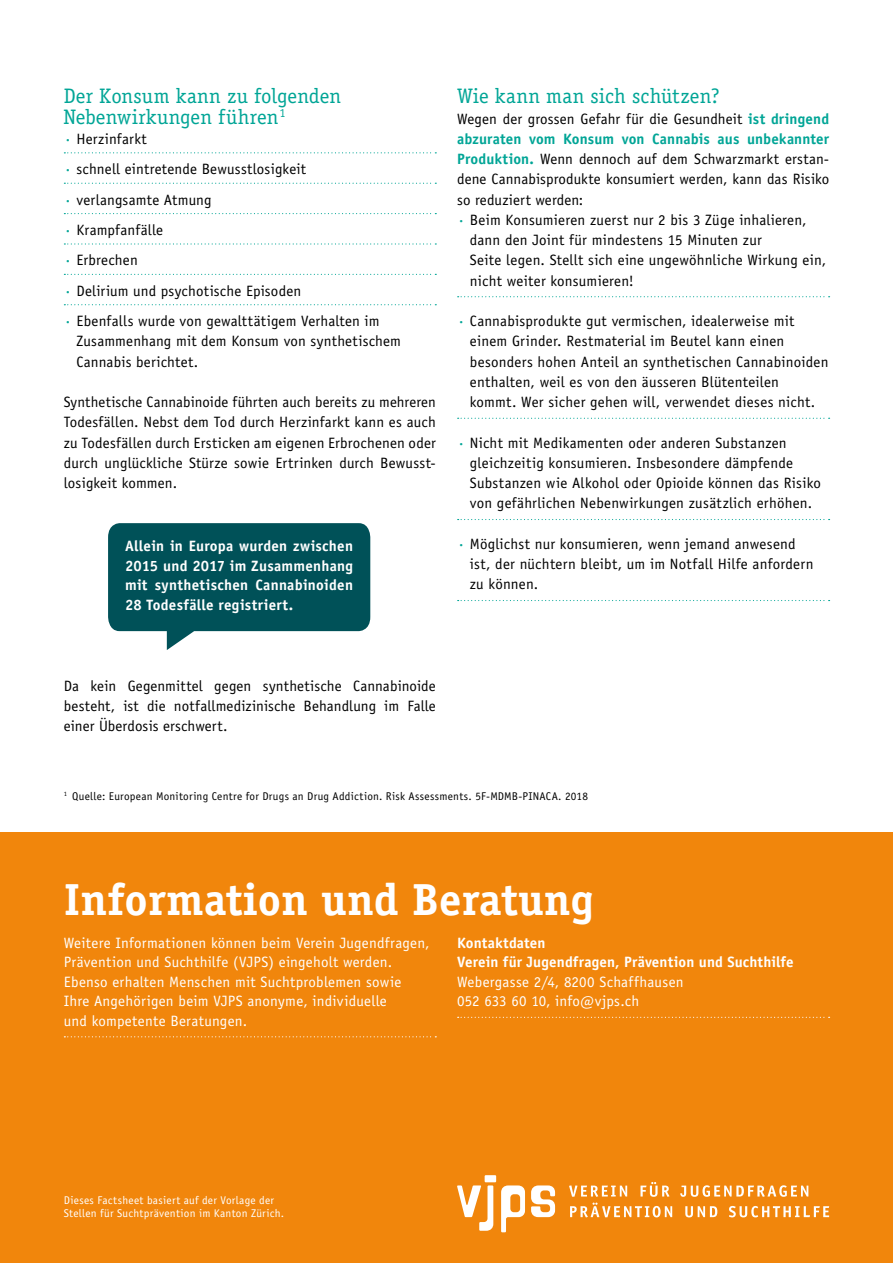
<style>
.page{position:relative;width:893px;height:1263px;background:#fff}
.page>*{position:absolute;margin:0;border:0;box-sizing:border-box;transform-origin:0 0}
.t1{font:700 45px "Officina Serif Std";color:#fff}
.t2{font:21px/20.2px "Officina Serif Std";letter-spacing:.005em;color:#00a596}
.t3{font:15px/20.2px "Officina Sans Std";letter-spacing:.015em;color:#000}
.t4{font:15px/19.5px "Officina Sans Std";letter-spacing:.015em;color:#fff}
.t5{font:700 15px/19.5px "Officina Sans Std";letter-spacing:.015em;color:#fff;text-align:justify}
.t6{font:700 15px "Officina Sans Std";letter-spacing:.005em;color:#00a596}
.t7{font:11.25px "Officina Sans Std";letter-spacing:.02em;color:#000}
.t8{font:11.25px/13.5px "Officina Sans Std";letter-spacing:.025em;color:#fff}
.s1{font-weight:700;color:#00a596}
</style>
<div class="page">
<div style="left:0;top:832px;width:893px;height:431px;background:#f1860c"></div>
<svg style="left:64px;top:152px;width:372px;height:1px"></svg>
<svg style="left:64px;top:183px;width:372px;height:1px"></svg>
<svg style="left:64px;top:213px;width:372px;height:1px"></svg>
<svg style="left:64px;top:243px;width:372px;height:2px"></svg>
<svg style="left:64px;top:274px;width:372px;height:1px"></svg>
<svg style="left:64px;top:304px;width:372px;height:1px"></svg>
<svg style="left:108px;top:523px;width:262px;height:127px;background:#256a70"></svg>
<svg style="left:64px;top:1036px;width:372px;height:1px"></svg>
<svg style="left:458px;top:1017px;width:372px;height:1px"></svg>
<svg style="left:680px;top:1185px;width:128px;height:12px"></svg>
<svg style="left:569px;top:1182px;width:103px;height:35px"></svg>
<svg style="left:685px;top:1206px;width:32px;height:11px"></svg>
<svg style="left:729px;top:1206px;width:100px;height:11px"></svg>
<div style="left:485px;top:1175px;width:11px;height:7px;background:#fff"></div>
<svg style="left:531px;top:1185px;width:24px;height:32px"></svg>
<svg style="left:501px;top:1185px;width:24px;height:47px"></svg>
<svg style="left:457px;top:1185px;width:36px;height:46px"></svg>
<svg style="left:458px;top:296px;width:372px;height:1px"></svg>
<svg style="left:458px;top:418px;width:372px;height:1px"></svg>
<svg style="left:458px;top:519px;width:372px;height:1px"></svg>
<svg style="left:458px;top:600px;width:372px;height:1px"></svg>
<h2 class="t2" style="left:64px;top:86px;width:279px">Der Konsum kann zu folgenden<br>Nebenwirkungen führen<sup>1</sup></h2>
<p class="t3" style="left:64px;top:124px;width:317px;line-height:30.3px"><span class="s1">∙</span> Herzinfarkt<br><span class="s1">∙</span> schnell eintretende Bewusstlosigkeit<br><span class="s1">∙</span> verlangsamte Atmung<br><span class="s1">∙</span> Krampfanfälle<br><span class="s1">∙</span> Erbrechen<br><span class="s1">∙</span> Delirium und psychotische Episoden<br><span class="s1">∙</span> Ebenfalls wurde von gewalttätigem Verhalten im</p>
<p class="t3" style="left:77px;top:331px;width:326px">Zusammenhang mit dem Konsum von synthetischem<br>Cannabis berichtet.</p>
<p class="t3" style="left:64px;top:392px;width:374px;text-align:justify">Synthetische Cannabinoide führten auch bereits zu mehreren Todesfällen. Nebst dem Tod durch Herzinfarkt kann es auch zu Todesfällen durch Ersticken am eigenen Erbrochenen oder durch unglückliche Stürze sowie Ertrinken durch Bewusst&shy;losigkeit kommen.</p>
<p class="t5" style="left:125px;top:536px;width:230px">Allein in Europa wurden zwischen 2015 und 2017 im Zusammenhang mit synthetischen Cannabinoiden 28 Todesfälle registriert.</p>
<h2 class="t2" style="left:457px;top:86px;width:264px">Wie kann man sich schützen?</h2>
<p class="t3" style="left:457px;top:108px;width:374px">Wegen der grossen Gefahr für die Gesundheit <span class="s1">ist dringend</span></p>
<p class="t6" style="left:457px;top:129px;width:374px">abzuraten vom Konsum von Cannabis aus unbekannter</p>
<p class="t3" style="left:457px;top:149px;width:374px"><span class="s1">Produktion.</span> Wenn dennoch auf dem Schwarzmarkt erstan-</p>
<p class="t3" style="left:457px;top:169px;width:374px">dene Cannabisprodukte konsumiert werden, kann das Risiko</p>
<p class="t3" style="left:457px;top:189px;width:128px">so reduziert werden:</p>
<p class="t3" style="left:457px;top:210px;width:351px"><span class="s1">∙</span> Beim Konsumieren zuerst nur 2 bis 3 Züge inhalieren,</p>
<p class="t3" style="left:470px;top:230px;width:293px">dann den Joint für mindestens 15 Minuten zur</p>
<p class="t3" style="left:470px;top:250px;width:358px">Seite legen. Stellt sich eine ungewöhnliche Wirkung ein,</p>
<p class="t3" style="left:470px;top:270px;width:166px">nicht weiter konsumieren!</p>
<p class="t3" style="left:470px;top:311px;width:360px;text-indent:-13px"><span class="s1">∙</span> Cannabisprodukte gut vermischen, idealerweise mit einem Grinder. Restmaterial im Beutel kann einen besonders hohen Anteil an synthetischen Cannabinoiden enthalten, weil es von den äusseren Blütenteilen kommt. Wer sicher gehen will, verwendet dieses nicht.</p>
<p class="t3" style="left:470px;top:432px;width:353px;text-indent:-13px"><span class="s1">∙</span> Nicht mit Medikamenten oder anderen Substanzen gleichzeitig konsumieren. Insbesondere dämpfende Substanzen wie Alkohol oder Opioide können das Risiko von gefährlichen Nebenwirkungen zusätzlich erhöhen.</p>
<p class="t3" style="left:470px;top:534px;width:345px;text-indent:-13px"><span class="s1">∙</span> Möglichst nur konsumieren, wenn jemand anwesend ist, der nüchtern bleibt, um im Notfall Hilfe anfordern zu können.</p>
<p class="t3" style="left:64px;top:675px;width:374px;text-align:justify">Da kein Gegenmittel gegen synthetische Cannabinoide besteht, ist die notfallmedizinische Behandlung im Falle einer Überdosis erschwert.</p>
<p class="t7" style="left:64px;top:790px;width:526px"><sup>1</sup> Quelle: European Monitoring Centre for Drugs an Drug Addiction. Risk Assessments. 5F-MDMB-PINACA. 2018</p>
<h1 class="t1" style="left:64px;top:872px;width:532px">Information und Beratung</h1>
<p class="t4" style="left:64px;top:933px;width:367px">Weitere Informationen können beim Verein Jugendfragen, Prävention und Suchthilfe (VJPS) eingeholt werden.<br>Ebenso erhalten Menschen mit Suchtproblemen sowie Ihre Angehörigen beim VJPS anonyme, individuelle<br>und kompetente Beratungen.</p>
<p class="t5" style="left:457px;top:932px;width:338px">Kontaktdaten<br>Verein für Jugendfragen, Prävention und Suchthilfe</p>
<p class="t4" style="left:457px;top:972px;width:228px">Webergasse 2/4, 8200 Schaffhausen<br>052 633 60 10, info@vjps.ch</p>
<p class="t8" style="left:64px;top:1193px;width:222px">Dieses Factsheet basiert auf der Vorlage der<br>Stellen für Suchtprävention im Kanton Zürich.</p>
</div>
